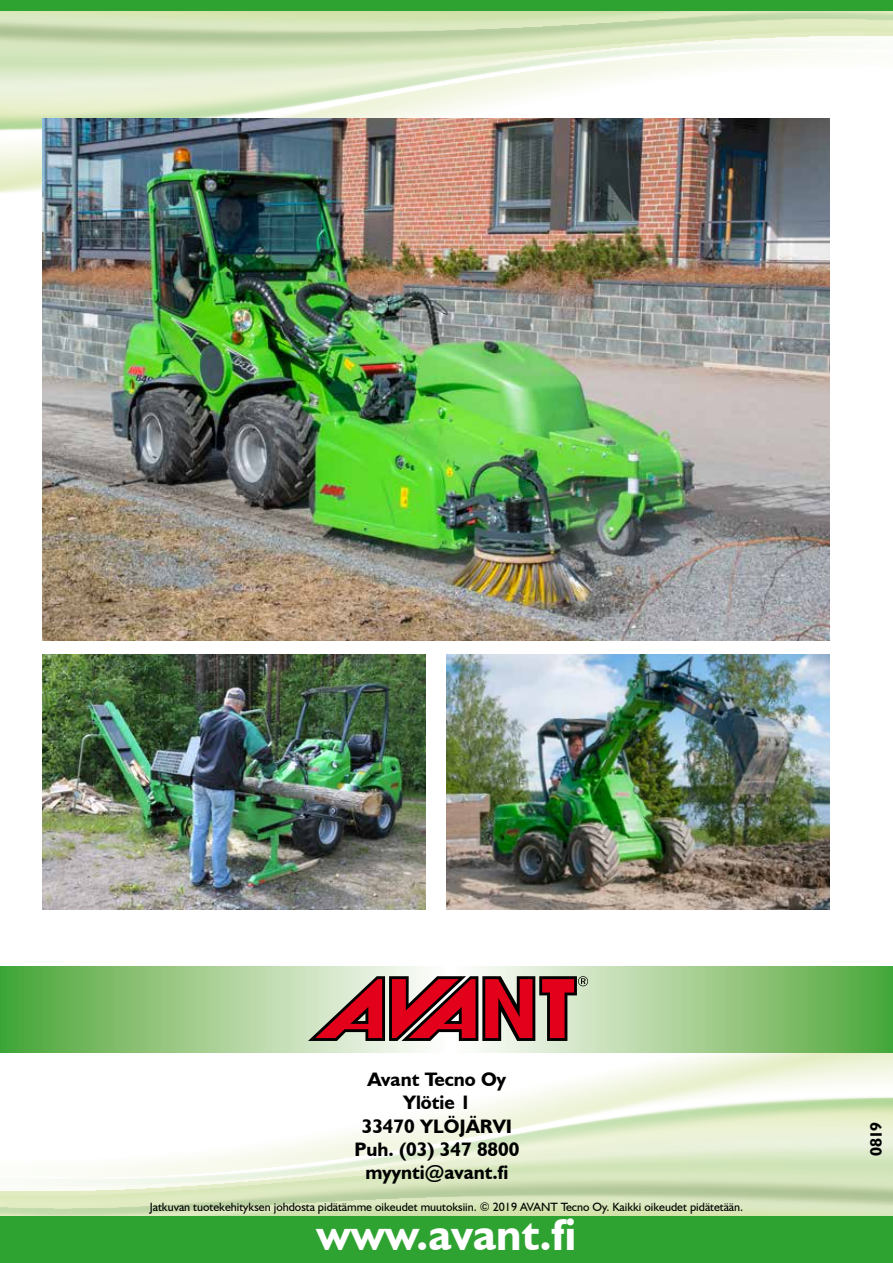
<style>
.page{position:relative;width:893px;height:1263px;background:#fff}
.page>*{position:absolute;margin:0;border:0;box-sizing:border-box;transform-origin:0 0}
.t1{font:700 45px "Humanist 521 BT";color:#fff}
.t2{font:700 19.5px/23.4px "Humanist 521 BT";color:#000;text-align:center}
.t3{font:700 16.5px "Humanist 521 BT";color:#000}
.t4{font:12px "Humanist 521 BT";color:#000}
</style>
<div class="page">
<svg style="left:0;top:1052px;width:893px;height:164px"></svg>
<svg style="left:0;top:11px;width:893px;height:188px"></svg>
<div style="left:0;top:1216px;width:893px;height:47px;background:#2fa332"></div>
<div style="left:0;top:0;width:893px;height:11px;background:#2fa332"></div>
<svg style="left:0;top:966px;width:893px;height:86px;background:#98c987"></svg>
<svg style="left:308px;top:976px;width:280px;height:65px;background:#b05054"></svg>
<img style="left:43px;top:655px;width:382px;height:254px">
<img style="left:43px;top:118px;width:786px;height:522px">
<img style="left:446px;top:655px;width:383px;height:254px">
<h2 class="t2" style="left:354px;top:1067px;width:167px">Avant Tecno Oy<br>Ylötie 1<br>33470 YLÖJÄRVI<br>Puh. (03) 347 8800 myynti@avant.fi</h2>
<p class="t4" style="left:150px;top:1199px;width:595px">Jatkuvan tuotekehityksen johdosta pidätämme oikeudet muutoksiin. © 2019 AVANT Tecno Oy. Kaikki oikeudet pidätetään.</p>
<h1 class="t1" style="left:317px;top:1207px;width:261px">www.avant.fi</h1>
<h3 class="t3" style="left:866px;top:1156px;width:36px;rotate:-90deg">0819</h3>
</div>
